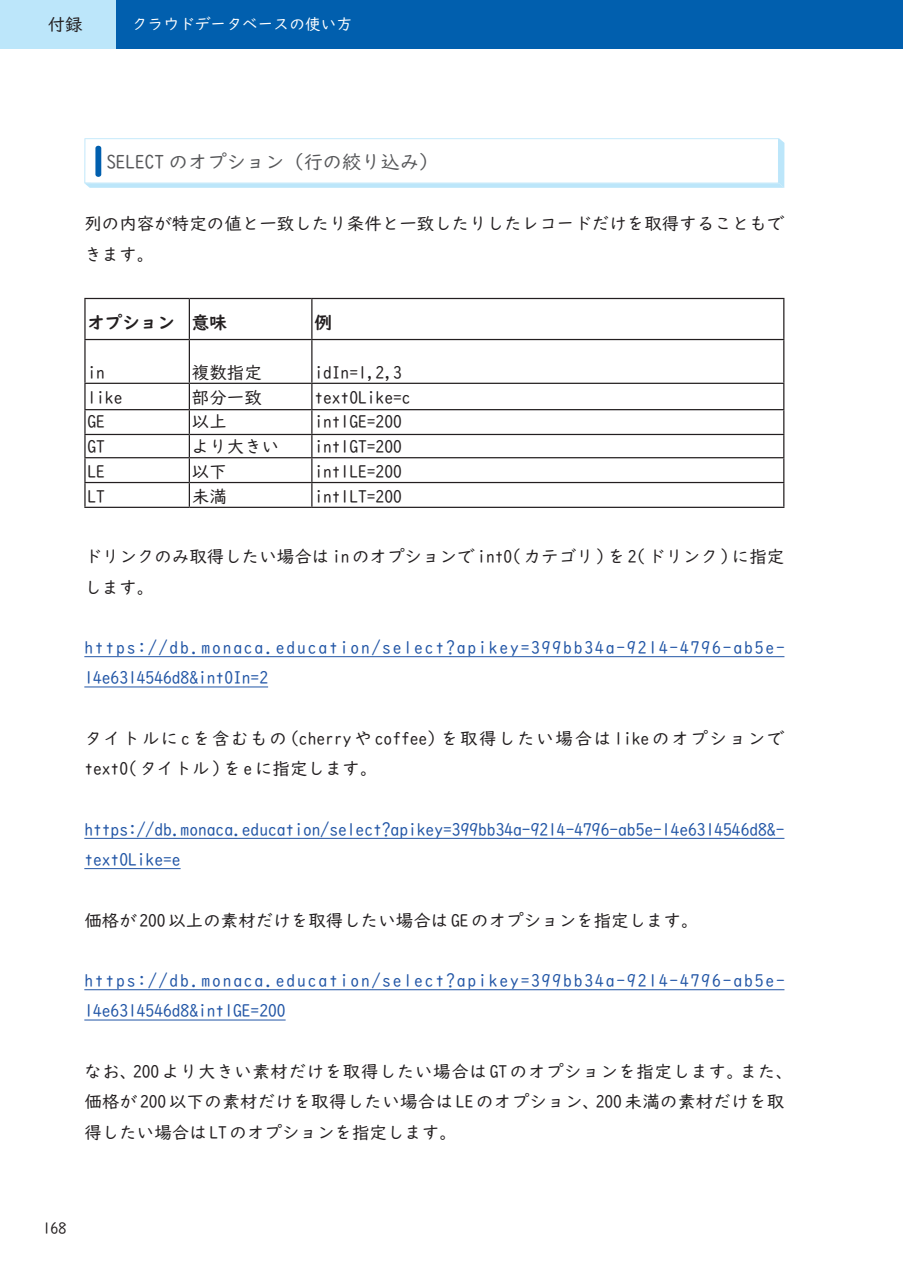
<style>
.page{position:relative;width:903px;height:1275px;background:#fff}
.page>*{position:absolute;margin:0;border:0;box-sizing:border-box;transform-origin:0 0}
.t1{font:19.25px "UD Digi Kyokasho N R";color:#57585a}
.t2{font:17.5px/30.3px "UD Digi Kyokasho N R";color:#231f20}
.t3{font:17.5px/30.3px "UD Digi Kyokasho N R";letter-spacing:.11em;color:#2256a6}
.t4{font:17.5px/30.3px "UD Digi Kyokasho N R";color:#2256a6}
.t5{font:17.5px/30.3px "UD Digi Kyokasho N R";letter-spacing:.09em;color:#231f20}
.t6{font:17.5px "UD Digi Kyokasho N B";color:#231f20}
.t7{font:15.75px "UD Digi Kyokasho N R";color:#fff}
.t8{font:15.75px "UD Digi Kyokasho N R";color:#231f20}
</style>
<div class="page">
<div style="left:115px;top:0;width:788px;height:48px;background:#015fae"></div>
<div style="left:0;top:0;width:116px;height:48px;background:#bce6fa"></div>
<hr style="left:84px;top:656px;width:700px;height:1px;background:#2256a6">
<hr style="left:84px;top:686px;width:184px;height:1px;background:#2256a6">
<hr style="left:84px;top:838px;width:700px;height:1px;background:#2256a6">
<hr style="left:84px;top:868px;width:97px;height:1px;background:#2256a6">
<hr style="left:84px;top:989px;width:700px;height:1px;background:#2256a6">
<hr style="left:84px;top:1019px;width:202px;height:1px;background:#2256a6">
<svg style="left:84px;top:138px;width:700px;height:50px"></svg>
<div style="left:95px;top:146px;width:6px;height:31px;background:#015fae;border-radius:3px"></div>
<hr style="left:84px;top:298px;width:105px;height:1px;background:#231f20">
<hr style="left:84px;top:299px;width:2px;height:40px;background:#231f20">
<hr style="left:189px;top:298px;width:123px;height:1px;background:#231f20">
<hr style="left:189px;top:299px;width:1px;height:40px;background:#231f20">
<hr style="left:312px;top:298px;width:472px;height:1px;background:#231f20">
<hr style="left:311px;top:299px;width:1px;height:40px;background:#231f20">
<hr style="left:783px;top:299px;width:1px;height:40px;background:#231f20">
<hr style="left:84px;top:339px;width:105px;height:1px;background:#231f20">
<hr style="left:84px;top:340px;width:2px;height:43px;background:#231f20">
<hr style="left:189px;top:339px;width:123px;height:1px;background:#231f20">
<hr style="left:189px;top:340px;width:1px;height:43px;background:#231f20">
<hr style="left:312px;top:339px;width:472px;height:1px;background:#231f20">
<hr style="left:311px;top:340px;width:1px;height:43px;background:#231f20">
<hr style="left:783px;top:340px;width:1px;height:43px;background:#231f20">
<hr style="left:84px;top:383px;width:105px;height:1px;background:#231f20">
<hr style="left:84px;top:384px;width:2px;height:25px;background:#231f20">
<hr style="left:189px;top:383px;width:123px;height:1px;background:#231f20">
<hr style="left:312px;top:383px;width:472px;height:1px;background:#231f20">
<hr style="left:84px;top:409px;width:105px;height:1px;background:#231f20">
<hr style="left:84px;top:410px;width:2px;height:24px;background:#231f20">
<hr style="left:189px;top:409px;width:123px;height:1px;background:#231f20">
<hr style="left:312px;top:409px;width:472px;height:1px;background:#231f20">
<hr style="left:84px;top:434px;width:105px;height:1px;background:#231f20">
<hr style="left:84px;top:435px;width:2px;height:22px;background:#231f20">
<hr style="left:189px;top:434px;width:123px;height:1px;background:#231f20">
<hr style="left:312px;top:434px;width:472px;height:1px;background:#231f20">
<hr style="left:84px;top:457px;width:105px;height:1px;background:#231f20">
<hr style="left:84px;top:458px;width:2px;height:24px;background:#231f20">
<hr style="left:189px;top:457px;width:123px;height:1px;background:#231f20">
<hr style="left:312px;top:457px;width:472px;height:1px;background:#231f20">
<hr style="left:84px;top:482px;width:105px;height:1px;background:#231f20">
<hr style="left:84px;top:483px;width:2px;height:24px;background:#231f20">
<hr style="left:189px;top:482px;width:123px;height:1px;background:#231f20">
<svg style="left:189px;top:384px;width:1px;height:123px"></svg>
<hr style="left:312px;top:482px;width:472px;height:1px;background:#231f20">
<svg style="left:311px;top:384px;width:1px;height:123px"></svg>
<svg style="left:783px;top:384px;width:1px;height:123px"></svg>
<hr style="left:84px;top:507px;width:105px;height:1px;background:#231f20">
<hr style="left:189px;top:507px;width:123px;height:1px;background:#231f20">
<hr style="left:312px;top:507px;width:472px;height:1px;background:#231f20">
<p class="t2" style="left:48px;top:9px;width:36px">付録</p>
<p class="t7" style="left:132px;top:15px;width:222px">クラウドデータベースの使い方</p>
<p class="t1" style="left:106px;top:151px;width:334px">SELECT のオプション（行の絞り込み）</p>
<p class="t2" style="left:84px;top:209px;width:701px">列の内容が特定の値と一致したり条件と一致したりしたレコードだけを取得することもできます。</p>
<p class="t6" style="left:87px;top:312px;width:141px">オプション 意味</p>
<p class="t6" style="left:314px;top:312px;width:19px">例</p>
<p class="t2" style="left:87px;top:357px;width:19px">in</p>
<p class="t2" style="left:192px;top:357px;width:71px">複数指定</p>
<p class="t2" style="left:314px;top:357px;width:89px">idIn=1,2,3</p>
<p class="t2" style="left:87px;top:382px;width:36px">like</p>
<p class="t2" style="left:192px;top:382px;width:71px">部分一致</p>
<p class="t2" style="left:314px;top:382px;width:98px">text0Like=c</p>
<p class="t2" style="left:87px;top:407px;width:19px">GE</p>
<p class="t2" style="left:192px;top:407px;width:36px">以上</p>
<p class="t2" style="left:314px;top:407px;width:89px">int1GE=200</p>
<p class="t2" style="left:87px;top:432px;width:19px">GT</p>
<p class="t2" style="left:192px;top:432px;width:89px">より大きい</p>
<p class="t2" style="left:314px;top:432px;width:89px">int1GT=200</p>
<p class="t2" style="left:87px;top:456px;width:19px">LE</p>
<p class="t2" style="left:192px;top:456px;width:36px">以下</p>
<p class="t2" style="left:314px;top:456px;width:89px">int1LE=200</p>
<p class="t2" style="left:87px;top:481px;width:19px">LT</p>
<p class="t2" style="left:192px;top:481px;width:36px">未満</p>
<p class="t2" style="left:314px;top:481px;width:89px">int1LT=200</p>
<p class="t2" style="left:84px;top:542px;width:702px">ドリンクのみ取得したい場合は inのオプションで int0(カテゴリ )を 2(ドリンク )に指定します。</p>
<p class="t3" style="left:84px;top:633px;width:702px">https://db.monaca.education/select?apikey=399bb34a-9214-4796-ab5e-<br>14e6314546d8&amp;int0In=2</p>
<p class="t5" style="left:84px;top:723px;width:701px">タイトルにcを含むもの（cherryやcoffee）を取得したい場合はlikeのオプションでtext0(タイトル )を eに指定します。</p>
<p class="t4" style="left:84px;top:814px;width:701px">https://db.monaca.education/select?apikey=399bb34a-9214-4796-ab5e-14e6314546d8&amp;- text0Like=e</p>
<p class="t2" style="left:84px;top:905px;width:616px">価格が 200以上の素材だけを取得したい場合は GEのオプションを指定します。</p>
<p class="t3" style="left:84px;top:966px;width:702px">https://db.monaca.education/select?apikey=399bb34a-9214-4796-ab5e-<br>14e6314546d8&amp;int1GE=200</p>
<p class="t2" style="left:84px;top:1056px;width:710px">なお、200より大きい素材だけを取得したい場合は GTのオプションを指定します。また、価格が 200以下の素材だけを取得したい場合は LEのオプション、200未満の素材だけを取得したい場合は LTのオプションを指定します。</p>
<p class="t8" style="left:43px;top:1219px;width:25px">168</p>
</div>
